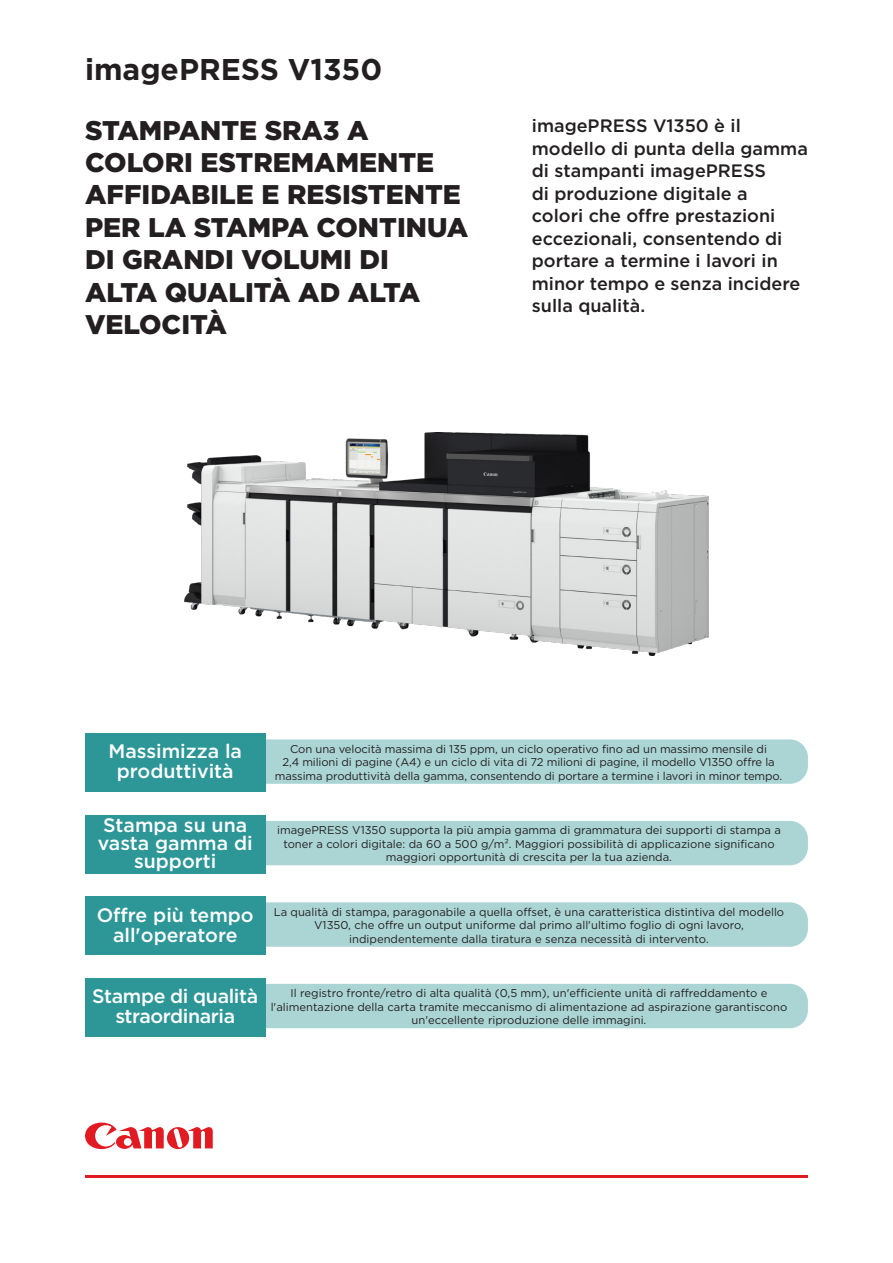
<style>
.page{position:relative;width:893px;height:1263px;background:#fff}
.page>*{position:absolute;margin:0;border:0;box-sizing:border-box;transform-origin:0 0}
.COVER_HEADER_SMALL{font:700 30px "Gotham";color:#231f20}
.COVER_HEADER_MEDIUM{font:900 27px/32.4px "Gotham";color:#231f20}
.t1{font:500 19.5px/19.5px "Gotham";color:#fff;text-align:center}
.t2{font:500 19.5px/19.5px "Gotham";letter-spacing:-.02em;color:#fff;text-align:center}
.INTRO{font:500 18px/22.5px "Gotham";color:#231f20}
.t3{font:11.25px/13.5px "Gotham";color:#231f20;text-align:center}
</style>
<div class="page">
<svg style="left:85px;top:1122px;width:128px;height:28px"></svg>
<hr style="left:85px;top:1175px;width:723px;height:3px;background:#e21a21">
<img style="left:185px;top:433px;width:523px;height:223px">
<div style="left:249px;top:739px;width:559px;height:45px;background:#abd5d5;border-radius:18px"></div>
<div style="left:85px;top:733px;width:180px;height:59px;background:#2d9697"></div>
<div style="left:250px;top:821px;width:558px;height:44px;background:#abd5d5;border-radius:18px"></div>
<div style="left:85px;top:815px;width:180px;height:59px;background:#2d9697"></div>
<div style="left:250px;top:902px;width:558px;height:45px;background:#abd5d5;border-radius:18px"></div>
<div style="left:85px;top:896px;width:180px;height:59px;background:#2d9697"></div>
<div style="left:250px;top:984px;width:558px;height:44px;background:#abd5d5;border-radius:18px"></div>
<div style="left:85px;top:977px;width:180px;height:59px;background:#2d9697"></div>
<p class="COVER_HEADER_SMALL" style="left:85px;top:49px;width:299px">imagePRESS V1350</p>
<p class="COVER_HEADER_MEDIUM" style="left:85px;top:114px;width:385px">STAMPANTE SRA3 A<br>COLORI ESTREMAMENTE<br>AFFIDABILE E RESISTENTE<br>PER LA STAMPA CONTINUA<br>DI GRANDI VOLUMI DI<br>ALTA QUALITÀ AD ALTA<br>VELOCITÀ</p>
<p class="INTRO" style="left:532px;top:115px;width:278px">imagePRESS V1350 è il modello di punta della gamma di stampanti imagePRESS<br>di produzione digitale a<br>colori che offre prestazioni eccezionali, consentendo di portare a termine i lavori in minor tempo e senza incidere sulla qualità.</p>
<p class="t1" style="left:108px;top:741px;width:135px">Massimizza la produttività</p>
<p class="t1" style="left:98px;top:816px;width:156px;line-height:18px">Stampa su una vasta gamma di supporti</p>
<p class="t1" style="left:97px;top:905px;width:159px">Offre più tempo all'operatore</p>
<p class="t3" style="left:275px;top:742px;width:509px">Con una velocità massima di 135 ppm, un ciclo operativo fino ad un massimo mensile di<br>2,4 milioni di pagine (A4) e un ciclo di vita di 72 milioni di pagine, il modello V1350 offre la massima produttività della gamma, consentendo di portare a termine i lavori in minor tempo.</p>
<p class="t3" style="left:277px;top:823px;width:505px">imagePRESS V1350 supporta la più ampia gamma di grammatura dei supporti di stampa a toner a colori digitale: da 60 a 500 g/m². Maggiori possibilità di applicazione significano maggiori opportunità di crescita per la tua azienda.</p>
<p class="t3" style="left:274px;top:904px;width:512px">La qualità di stampa, paragonabile a quella offset, è una caratteristica distintiva del modello<br>V1350, che offre un output uniforme dal primo all'ultimo foglio di ogni lavoro, indipendentemente dalla tiratura e senza necessità di intervento.</p>
<p class="t2" style="left:92px;top:986px;width:167px">Stampe di qualità straordinaria</p>
<p class="t3" style="left:271px;top:986px;width:518px">Il registro fronte/retro di alta qualità (0,5 mm), un'efficiente unità di raffreddamento e l'alimentazione della carta tramite meccanismo di alimentazione ad aspirazione garantiscono un'eccellente riproduzione delle immagini.</p>
</div>
